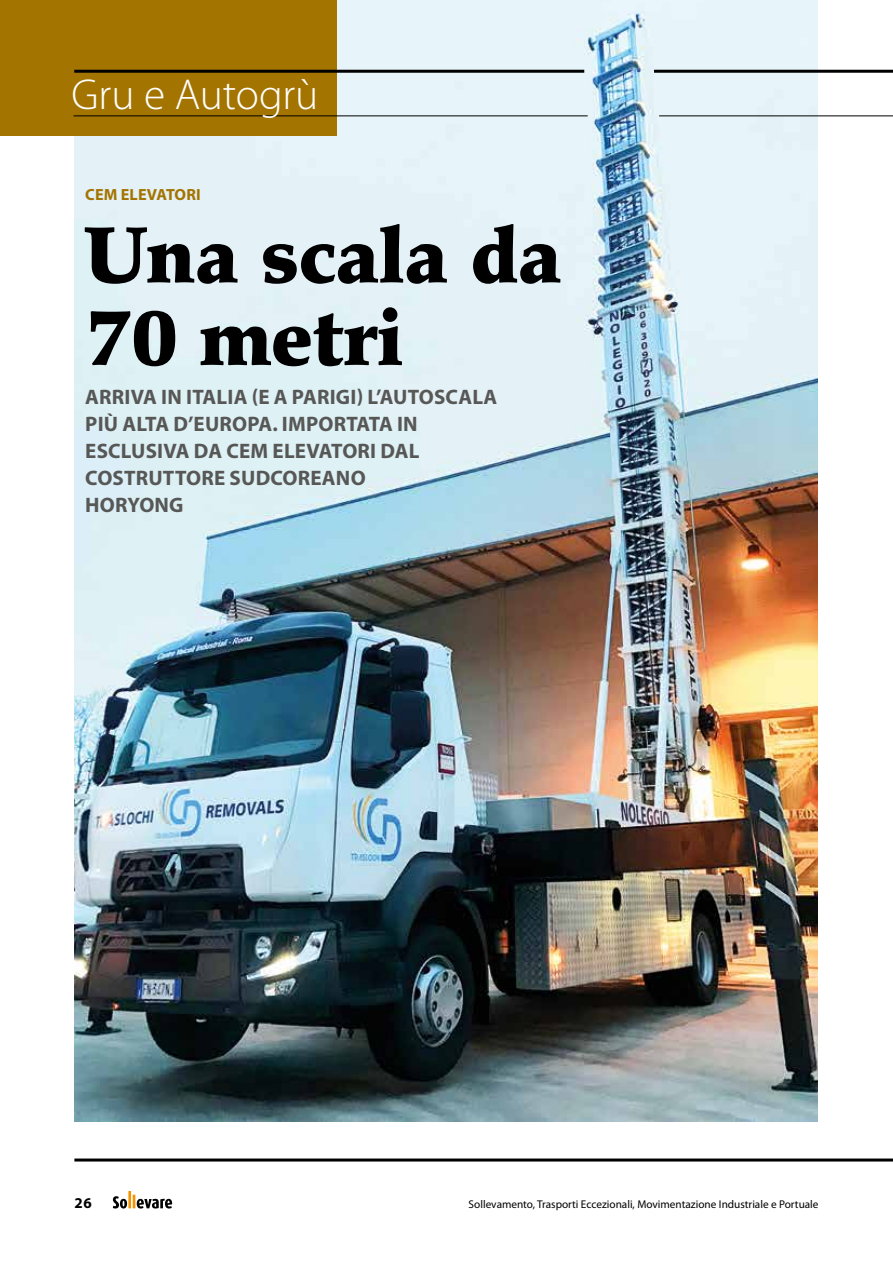
<style>
.page{position:relative;width:893px;height:1263px;background:#fff}
.page>*{position:absolute;margin:0;border:0;box-sizing:border-box;transform-origin:0 0}
.t1{font:900 79.2px/82.5px "Palatino";letter-spacing:-.01em;color:#000}
.t2{font:300 43.5px "Myriad Pro";color:#fff}
.t3{font:700 21px/27px "Myriad Pro";letter-spacing:.01em;color:#575756}
.t4{font:700 16.2px "Myriad Pro";letter-spacing:.01em;color:#a47400}
.t5{font:700 15px "Myriad Pro";color:#000}
.t6{font:11.25px "Myriad Pro";color:#000}
</style>
<div class="page">
<img style="left:75px;top:0;width:743px;height:1121px">
<div style="left:0;top:0;width:336px;height:135px;background:#a47400"></div>
<hr style="left:74px;top:1158px;width:819px;height:3px;background:#000">
<svg style="left:113px;top:1191px;width:59px;height:17px"></svg>
<hr style="left:74px;top:116px;width:514px;height:1px;background:#000">
<hr style="left:654px;top:70px;width:239px;height:3px;background:#000">
<hr style="left:659px;top:116px;width:234px;height:1px;background:#000">
<hr style="left:74px;top:70px;width:510px;height:3px;background:#000">
<h2 class="t2" style="left:71px;top:71px;width:248px">Gru e Autogrù</h2>
<p class="t4" style="left:85px;top:185px;width:117px">CEM ELEVATORI</p>
<h1 class="t1" style="left:85px;top:215px;width:478px">Una scala da<br>70 metri</h1>
<p class="t3" style="left:85px;top:383px;width:414px">ARRIVA IN ITALIA (E A PARIGI) L’AUTOSCALA<br>PIÙ ALTA D’EUROPA. IMPORTATA IN<br>ESCLUSIVA DA CEM ELEVATORI DAL<br>COSTRUTTORE SUDCOREANO<br>HORYONG</p>
<p class="t5" style="left:74px;top:1195px;width:19px">26</p>
<p class="t6" style="left:469px;top:1198px;width:351px">Sollevamento, Trasporti Eccezionali, Movimentazione Industriale e Portuale</p>
</div>
